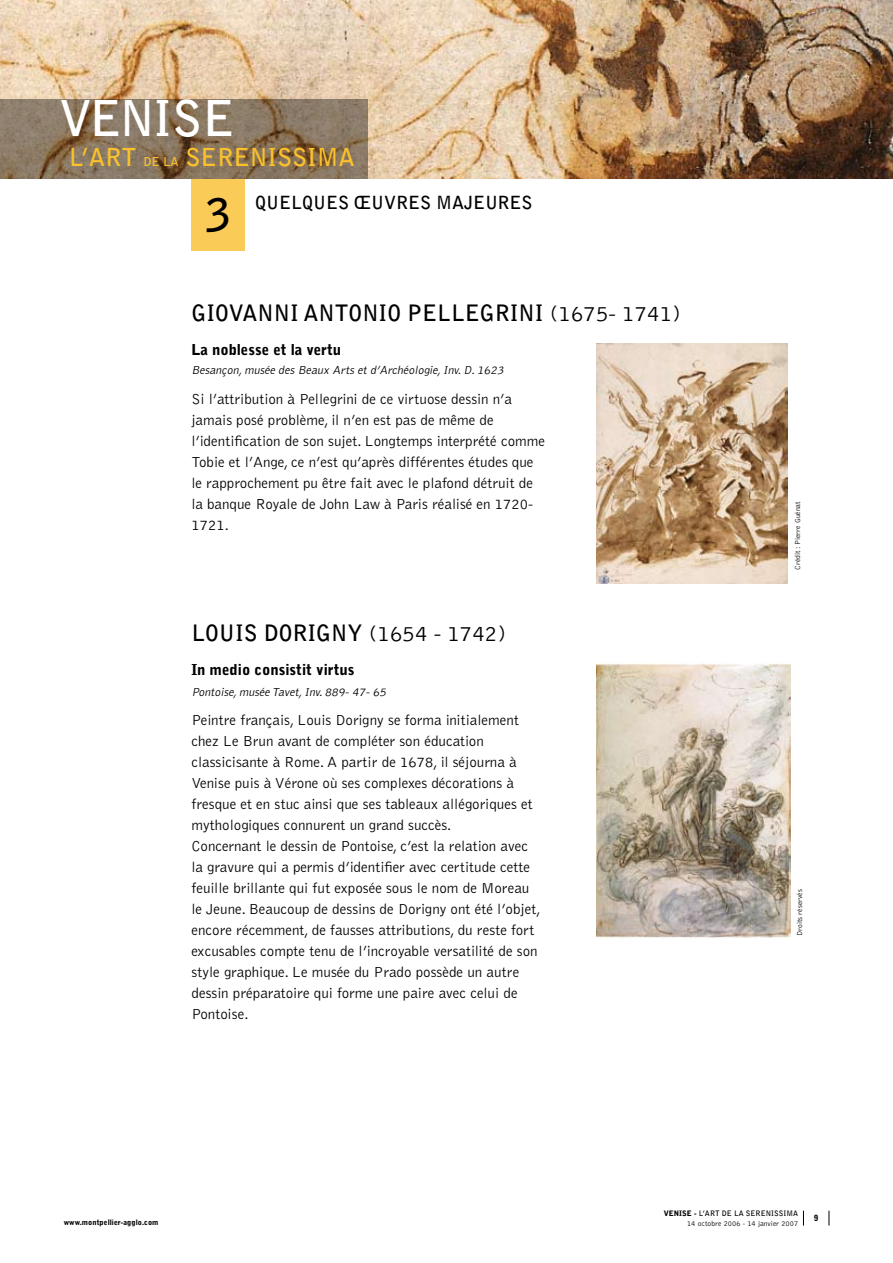
<style>
.page{position:relative;width:893px;height:1263px;background:#fff}
.page>*{position:absolute;margin:0;border:0;box-sizing:border-box;transform-origin:0 0}
.t1{font:700 49.05px "Bell Gothic";letter-spacing:-.04em;color:#fff}
.t2{font:700 45px "Bell Gothic";color:#000}
.t3{font:700 24.6px "Bell Gothic";color:#fac12b}
.t4{font:700 22.5px "Bell Gothic";color:#000}
.t5{font:300 22.5px "Bell Gothic";color:#000}
.t6{font:700 18px "Bell Gothic";color:#000}
.t7{font:300 15px/21px "Bell Gothic";color:#000}
.t8{font:900 15px "Bell Gothic";color:#000}
.t9{font:italic 300 12px "Bell Gothic";color:#000}
.t10{font:300 7.5px/9.8px "Bell Gothic";color:#000}
.t11{font:900 7.5px "Bell Gothic";color:#000}
.s1{font-size:12.3px}
.s2{font-weight:700}
.s3{font-weight:900}
</style>
<div class="page">
<img style="left:0;top:0;width:893px;height:179px">
<div style="left:192px;top:179px;width:53px;height:71px;background:#fbcb58"></div>
<svg style="left:803px;top:1211px;width:1px;height:14px"></svg>
<svg style="left:829px;top:1211px;width:1px;height:14px"></svg>
<svg style="left:0;top:100px;width:368px;height:79px;background:#86725b"></svg>
<img style="left:597px;top:343px;width:191px;height:241px">
<img style="left:597px;top:663px;width:193px;height:275px">
<h1 class="t1" style="left:59px;top:88px;width:177px">VENISE</h1>
<h3 class="t3" style="left:69px;top:142px;width:288px">L’ART <span class="s1">DE LA</span> SERENISSIMA</h3>
<p class="t6" style="left:255px;top:191px;width:279px">QU ELQU ES ŒUVRES MAJEU RES</p>
<h2 class="t2" style="left:206px;top:187px;width:27px">3</h2>
<h3 class="t4" style="left:191px;top:299px;width:52px">GIOVANNI</h3>
<h3 class="t4" style="left:304px;top:299px;width:118px">ANTONIO PELLEGRINI</h3>
<h3 class="t5" style="left:550px;top:302px;width:133px">(1675- 1741)</h3>
<p class="t8" style="left:191px;top:341px;width:151px">La noblesse et la vertu</p>
<p class="t9" style="left:191px;top:364px;width:316px">Besançon,musée des Beaux Arts et d’Archéologie,Inv.D.1623</p>
<p class="t7" style="left:191px;top:389px;width:355px">Si l’attribution à Pellegrini de ce virtuose dessin n’a jamais posé problème, il n’en est pas de même de l’identification de son sujet. Longtemps interprété comme Tobie et l’Ange, ce n’est qu’après différentes études que le rapprochement pu être fait avec le plafond détruit de la banque Royale de John Law à Paris réalisé en 1720- 1721.</p>
<h3 class="t4" style="left:191px;top:619px;width:115px">LOUIS DORIGN</h3>
<h3 class="t5" style="left:348px;top:622px;width:160px"><span class="s2">Y</span> (1654 - 1742)</h3>
<p class="t8" style="left:191px;top:661px;width:165px">In medio consistit virtus</p>
<p class="t9" style="left:191px;top:685px;width:199px">Pontoise,musée Tavet,Inv.889- 47- 65</p>
<p class="t7" style="left:191px;top:710px;width:351px">Peintre français, Louis Dorigny se forma initialement chez Le Brun avant de compléter son éducation classicisante à Rome. A partir de 1678, il séjourna à Venise puis à Vérone où ses complexes décorations à fresque et en stuc ainsi que ses tableaux allégoriques et mythologiques connurent un grand succès.<br>Concernant le dessin de Pontoise, c’est la relation avec la gravure qui a permis d’identifier avec certitude cette feuille brillante qui fut exposée sous le nom de Moreau le Jeune. Beaucoup de dessins de Dorigny ont été l’objet, encore récemment, de fausses attributions, du reste fort excusables compte tenu de l’incroyable versatilité de son style graphique. Le musée du Prado possède un autre dessin préparatoire qui forme une paire avec celui de Pontoise.</p>
<p class="t10" style="left:793px;top:570px;width:70px;rotate:-90deg">Crédit : Pierre Guénat</p>
<p class="t10" style="left:795px;top:935px;width:47px;rotate:-90deg">Droits réservés</p>
<p class="t11" style="left:64px;top:1218px;width:96px">www.montpellier-agglo.com</p>
<p class="t11" style="left:664px;top:1209px;width:6px">VENISE</p>
<p class="t10" style="left:687px;top:1208px;width:113px;text-indent:7px"><span class="s3">-</span> <span class="s2">L’ART DE LA SERENISSIMA<br></span>14 octobre 2006 - 14 janvier 2007</p>
</div>
